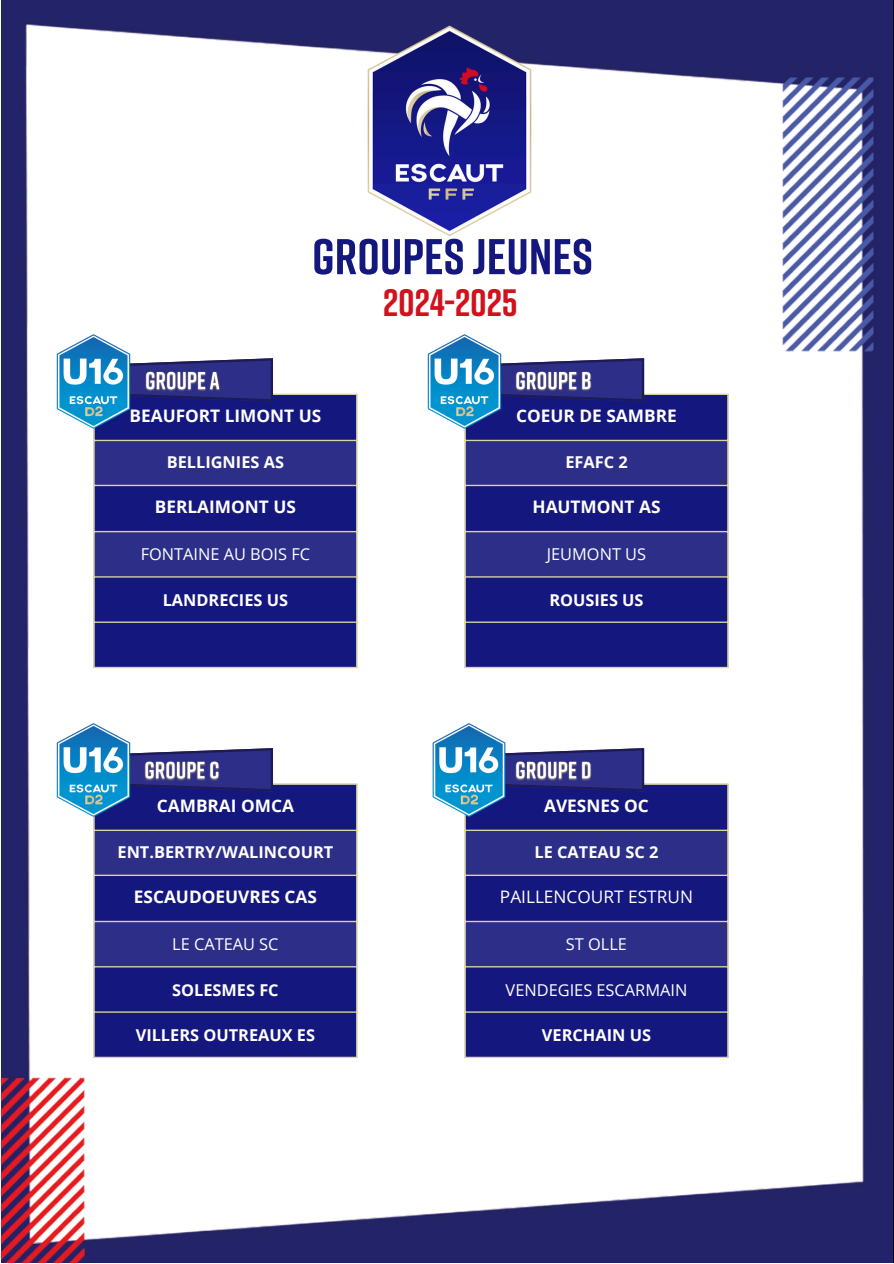
<style>
.page{position:relative;width:894px;height:1264px;background:#fff}
.page>*{position:absolute;margin:0;border:0;box-sizing:border-box;transform-origin:0 0}
.t1{font:700 50.1px "Rift";color:#14177d}
.t2{font:700 38.1px "Rift";color:#d1111c}
.t3{font:700 17.25px "Open Sans";color:#fff}
.t4{font:17.25px "Open Sans";color:#fff}
.t5{font:700 16.35px "Open Sans";color:#fff}
.t6{font:16.35px "Open Sans";color:#fff}
</style>
<div class="page">
<img style="left:2px;top:0;width:891px;height:1262px">
<div style="left:95px;top:395px;width:261px;height:272px;background:#14177d"></div>
<svg style="left:95px;top:441px;width:261px;height:135px;background:#252784"></svg>
<hr style="left:93px;top:395px;width:2px;height:272px;background:#dbd4a7">
<hr style="left:356px;top:395px;width:1px;height:272px;background:#dbd4a7">
<hr style="left:93px;top:393px;width:264px;height:2px;background:#dbd4a7">
<hr style="left:93px;top:440px;width:264px;height:1px;background:#dbd4a7">
<hr style="left:93px;top:485px;width:264px;height:1px;background:#dbd4a7">
<hr style="left:93px;top:531px;width:264px;height:1px;background:#dbd4a7">
<hr style="left:93px;top:576px;width:264px;height:1px;background:#dbd4a7">
<hr style="left:93px;top:621px;width:264px;height:2px;background:#dbd4a7">
<hr style="left:93px;top:667px;width:264px;height:1px;background:#dbd4a7">
<svg style="left:149px;top:358px;width:124px;height:43px;background:#3a3b87"></svg>
<img style="left:357px;top:4px;width:179px;height:253px">
<div style="left:465px;top:395px;width:262px;height:272px;background:#14177d"></div>
<svg style="left:465px;top:441px;width:262px;height:135px;background:#262884"></svg>
<hr style="left:464px;top:395px;width:1px;height:272px;background:#dbd4a7">
<hr style="left:727px;top:395px;width:1px;height:272px;background:#dbd4a7">
<hr style="left:464px;top:393px;width:264px;height:2px;background:#dbd4a7">
<hr style="left:464px;top:440px;width:264px;height:1px;background:#dbd4a7">
<hr style="left:464px;top:485px;width:264px;height:1px;background:#dbd4a7">
<hr style="left:464px;top:531px;width:264px;height:1px;background:#dbd4a7">
<hr style="left:464px;top:576px;width:264px;height:1px;background:#dbd4a7">
<hr style="left:464px;top:621px;width:264px;height:2px;background:#dbd4a7">
<hr style="left:464px;top:667px;width:264px;height:1px;background:#dbd4a7">
<svg style="left:520px;top:358px;width:124px;height:43px;background:#3a3b87"></svg>
<div style="left:95px;top:784px;width:261px;height:272px;background:#14177d"></div>
<svg style="left:95px;top:831px;width:261px;height:135px;background:#242684"></svg>
<hr style="left:93px;top:784px;width:2px;height:272px;background:#dbd4a7">
<hr style="left:356px;top:784px;width:1px;height:272px;background:#dbd4a7">
<hr style="left:93px;top:783px;width:264px;height:1px;background:#dbd4a7">
<hr style="left:93px;top:829px;width:264px;height:2px;background:#dbd4a7">
<hr style="left:93px;top:874px;width:264px;height:2px;background:#dbd4a7">
<hr style="left:93px;top:920px;width:264px;height:2px;background:#dbd4a7">
<hr style="left:93px;top:966px;width:264px;height:1px;background:#dbd4a7">
<hr style="left:93px;top:1011px;width:264px;height:1px;background:#dbd4a7">
<hr style="left:93px;top:1056px;width:264px;height:2px;background:#dbd4a7">
<svg style="left:149px;top:748px;width:124px;height:43px;background:#393a87"></svg>
<div style="left:465px;top:784px;width:262px;height:272px;background:#14177d"></div>
<svg style="left:465px;top:831px;width:262px;height:135px;background:#252784"></svg>
<hr style="left:464px;top:784px;width:1px;height:272px;background:#dbd4a7">
<hr style="left:727px;top:784px;width:1px;height:272px;background:#dbd4a7">
<hr style="left:464px;top:783px;width:264px;height:1px;background:#dbd4a7">
<hr style="left:464px;top:829px;width:264px;height:2px;background:#dbd4a7">
<hr style="left:464px;top:874px;width:264px;height:2px;background:#dbd4a7">
<hr style="left:464px;top:920px;width:264px;height:2px;background:#dbd4a7">
<hr style="left:464px;top:966px;width:264px;height:1px;background:#dbd4a7">
<hr style="left:464px;top:1011px;width:264px;height:1px;background:#dbd4a7">
<hr style="left:464px;top:1056px;width:264px;height:2px;background:#dbd4a7">
<svg style="left:524px;top:748px;width:120px;height:43px;background:#383987"></svg>
<img style="left:38px;top:325px;width:111px;height:112px">
<img style="left:143px;top:366px;width:79px;height:28px">
<img style="left:520px;top:366px;width:73px;height:28px">
<img style="left:149px;top:755px;width:73px;height:28px">
<img style="left:524px;top:755px;width:69px;height:28px">
<img style="left:408px;top:325px;width:112px;height:112px">
<img style="left:38px;top:714px;width:111px;height:111px">
<img style="left:413px;top:714px;width:111px;height:111px">
<p class="t1" style="left:312px;top:225px;width:282px">GROUPES JEUNES</p>
<p class="t3" style="left:129px;top:403px;width:193px">BEAUFORT LIMONT US</p>
<h1 class="t5" style="left:167px;top:450px;width:119px">BELLIGNIES AS</h1>
<h2 class="t3" style="left:155px;top:494px;width:142px">BERLAIMONT US</h2>
<p class="t6" style="left:141px;top:543px;width:171px">FONTAINE AU BOIS FC</p>
<p class="t5" style="left:163px;top:588px;width:127px">LANDRECIES US</p>
<p class="t2" style="left:383px;top:279px;width:136px">2024-2025</p>
<p class="t3" style="left:516px;top:403px;width:162px">COEUR DE SAMBRE</p>
<p class="t5" style="left:565px;top:450px;width:64px">EFAFC 2</p>
<p class="t3" style="left:532px;top:494px;width:129px">HAUTMONT AS</p>
<p class="t6" style="left:546px;top:543px;width:101px">JEUMONT US</p>
<p class="t5" style="left:549px;top:588px;width:96px">ROUSIES US</p>
<p class="t3" style="left:157px;top:793px;width:139px">CAMBRAI OMCA</p>
<p class="t5" style="left:117px;top:840px;width:217px">ENT.BERTRY/WALINCOURT</p>
<p class="t3" style="left:134px;top:884px;width:184px">ESCAUDOEUVRES CAS</p>
<p class="t6" style="left:172px;top:932px;width:108px">LE CATEAU SC</p>
<p class="t5" style="left:172px;top:978px;width:108px">SOLESMES FC</p>
<p class="t5" style="left:136px;top:1023px;width:181px">VILLERS OUTREAUX ES</p>
<p class="t3" style="left:544px;top:793px;width:106px">AVESNES OC</p>
<p class="t5" style="left:534px;top:840px;width:125px">LE CATEAU SC 2</p>
<p class="t4" style="left:500px;top:884px;width:194px">PAILLENCOURT ESTRUN</p>
<p class="t6" style="left:566px;top:932px;width:62px">ST OLLE</p>
<p class="t6" style="left:505px;top:978px;width:183px">VENDEGIES ESCARMAIN</p>
<p class="t5" style="left:542px;top:1023px;width:110px">VERCHAIN US</p>
</div>
